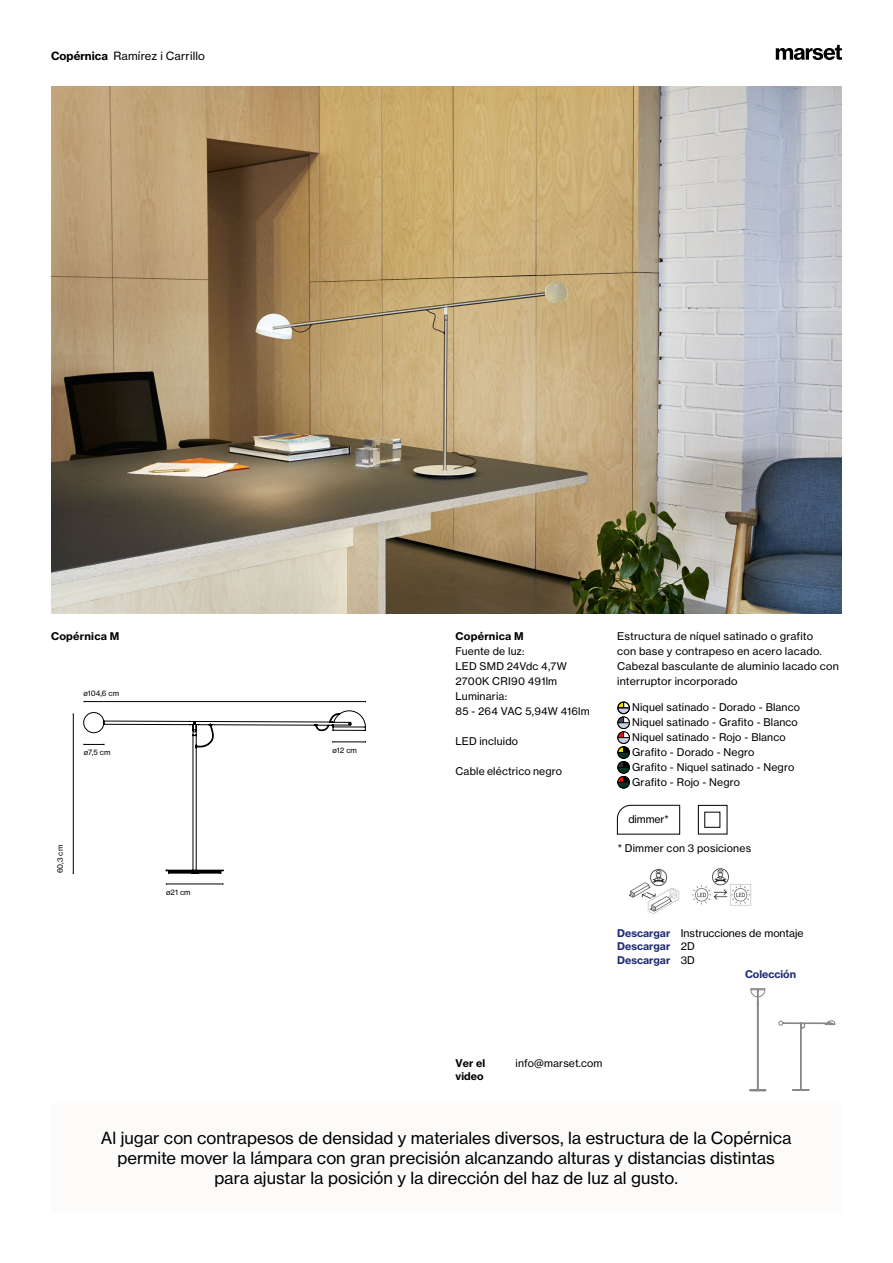
<style>
.page{position:relative;width:893px;height:1263px;background:#fff}
.page>*{position:absolute;margin:0;border:0;box-sizing:border-box;transform-origin:0 0}
.t1{font:16.5px/20.2px "N Haas Grotesk TX Pro 55 Rg";color:#000;text-align:center}
.t2{font:11.25px "N Haas Grotesk TX Pro 55 Rg";letter-spacing:.015em;color:#000}
.t3{font:10.5px/15px "N Haas Grotesk TX Pro 55 Rg";letter-spacing:.01em;color:#000}
.t4{font:10.5px/13.5px "N Haas Grotesk TX Pro 75 Bd";color:#202d76}
.t5{font:10.5px/13.5px "N Haas Grotesk TX Pro 75 Bd";letter-spacing:.02em;color:#000}
.t6{font:7.5px "N Haas Grotesk TX Pro 55 Rg";color:#000}
.s1{font-family:"N Haas Grotesk TX Pro 75 Bd"}
.s2{font-family:"N Haas Grotesk TX Pro 75 Bd";color:#202d76}
.s3{font-family:"N Haas Grotesk TX Pro 55 Rg";color:#000}
</style>
<div class="page">
<div style="left:617px;top:717px;width:13px;height:12px;border:1px solid #000;border-radius:50%"></div>
<div style="left:617px;top:731px;width:13px;height:13px;border:1px solid #000;border-radius:50%"></div>
<div style="left:617px;top:761px;width:13px;height:12px;border:1px solid #000;border-radius:50%"></div>
<div style="left:617px;top:776px;width:13px;height:12px;border:1px solid #000;border-radius:50%"></div>
<div style="left:617px;top:746px;width:13px;height:13px;border:1px solid #000;border-radius:50%"></div>
<img style="left:51px;top:86px;width:790px;height:527px">
<svg style="left:776px;top:45px;width:66px;height:15px"></svg>
<div style="left:698px;top:805px;width:29px;height:29px;border:1px solid #000"></div>
<div style="left:704px;top:812px;width:16px;height:16px;border:1px solid #000"></div>
<svg style="left:617px;top:805px;width:63px;height:30px"></svg>
<div style="left:51px;top:1104px;width:790px;height:108px;background:#fcfbfa"></div>
<hr style="left:166px;top:884px;width:57px;height:1px;background:#000">
<hr style="left:73px;top:714px;width:1px;height:159px;background:#000">
<hr style="left:84px;top:701px;width:281px;height:1px;background:#000">
<svg style="left:83px;top:710px;width:283px;height:163px"></svg>
<svg style="left:778px;top:1020px;width:57px;height:70px"></svg>
<svg style="left:749px;top:988px;width:18px;height:103px"></svg>
<div style="left:617px;top:702px;width:13px;height:12px;border:1px solid #000;border-radius:50%"></div>
<svg style="left:618px;top:702px;width:11px;height:86px"></svg>
<img style="left:692px;top:868px;width:60px;height:38px">
<img style="left:628px;top:868px;width:52px;height:45px">
<svg style="left:634px;top:906px;width:19px;height:8px"></svg>
<p class="t2" style="left:51px;top:49px;width:155px"><span class="s1">Copérnica</span> Ramírez i Carrillo</p>
<p class="t5" style="left:51px;top:629px;width:70px">Copérnica M</p>
<p class="t6" style="left:83px;top:689px;width:37px">ø104,6 cm</p>
<p class="t6" style="left:84px;top:748px;width:28px">ø7,5 cm</p>
<p class="t6" style="left:333px;top:745px;width:26px">ø12 cm</p>
<p class="t6" style="left:55px;top:873px;width:30px;rotate:-90deg">60,3 cm</p>
<p class="t6" style="left:166px;top:888px;width:26px">ø21 cm</p>
<p class="t5" style="left:455px;top:629px;width:70px">Copérnica M</p>
<p class="t3" style="left:455px;top:643px;width:136px">Fuente de luz:<br>LED SMD 24Vdc 4,7W<br>2700K CRI90 491lm<br>Luminaria:<br>85 - 264 VAC 5,94W 416lm</p>
<p class="t3" style="left:455px;top:733px;width:64px">LED incluido</p>
<p class="t3" style="left:455px;top:763px;width:108px">Cable eléctrico negro</p>
<p class="t3" style="left:617px;top:628px;width:223px">Estructura de níquel satinado o grafito<br>con base y contrapeso en acero lacado.<br>Cabezal basculante de aluminio lacado con interruptor incorporado</p>
<p class="t3" style="left:632px;top:700px;width:169px">Niquel satinado - Dorado - Blanco<br>Niquel satinado - Grafito - Blanco<br>Niquel satinado - Rojo - Blanco<br>Grafito - Dorado - Negro<br>Grafito - Niquel satinado - Negro<br>Grafito - Rojo - Negro</p>
<p class="t3" style="left:628px;top:812px;width:42px">dimmer*</p>
<p class="t3" style="left:618px;top:841px;width:135px">* Dimmer con 3 posiciones</p>
<p class="t3" style="left:617px;top:925px;width:188px"><span class="s2">Descargar</span> Instrucciones de montaje</p>
<p class="t4" style="left:617px;top:940px;width:79px">Descargar <span class="s3">2D<br></span>Descargar <span class="s3">3D</span></p>
<p class="t4" style="left:745px;top:967px;width:53px">Colección</p>
<p class="t5" style="left:455px;top:1056px;width:31px">Ver el video</p>
<p class="t3" style="left:516px;top:1055px;width:88px">info@marset.com</p>
<p class="t1" style="left:101px;top:1127px;width:692px">Al jugar con contrapesos de densidad y materiales diversos, la estructura de la Copérnica permite mover la lámpara con gran precisión alcanzando alturas y distancias distintas para ajustar la posición y la dirección del haz de luz al gusto.</p>
</div>
